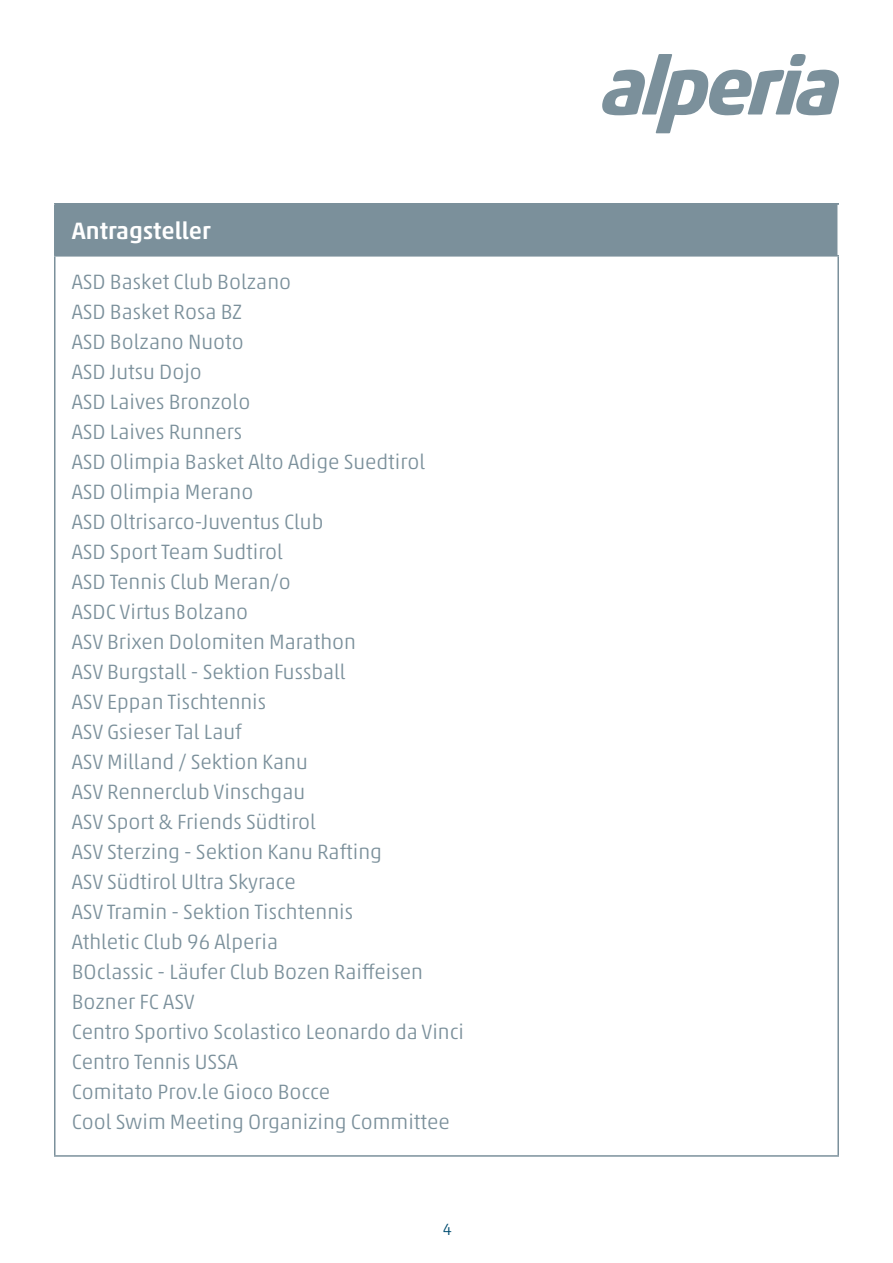
<style>
.page{position:relative;width:893px;height:1263px;background:#fff}
.page>*{position:absolute;margin:0;border:0;box-sizing:border-box;transform-origin:0 0}
.t1{font:500 24px "Akko Pro";color:#fff}
.t2{font:300 21px/30px "Akko Pro";color:#7b909b}
.t3{font:300 16.5px "Akko Pro";color:#004d71}
</style>
<div class="page">
<svg style="left:602px;top:54px;width:237px;height:79px"></svg>
<div style="left:55px;top:204px;width:783px;height:52px;background:#7b909b"></div>
<hr style="left:54px;top:255px;width:785px;height:2px;background:#7b909b">
<hr style="left:54px;top:257px;width:2px;height:898px;background:#7b909b">
<hr style="left:837px;top:257px;width:2px;height:898px;background:#7b909b">
<hr style="left:54px;top:1155px;width:785px;height:2px;background:#7b909b">
<hr style="left:837px;top:205px;width:2px;height:50px;background:#fff">
<hr style="left:54px;top:203px;width:785px;height:2px;background:#7b909b">
<hr style="left:54px;top:205px;width:2px;height:50px;background:#7b909b">
<p class="t1" style="left:72px;top:216px;width:140px">Antragsteller</p>
<p class="t2" style="left:72px;top:266px;width:394px">ASD Basket Club Bolzano<br>ASD Basket Rosa BZ<br>ASD Bolzano Nuoto<br>ASD Jutsu Dojo<br>ASD Laives Bronzolo<br>ASD Laives Runners<br>ASD Olimpia Basket Alto Adige Suedtirol<br>ASD Olimpia Merano<br>ASD Oltrisarco-Juventus Club<br>ASD Sport Team Sudtirol<br>ASD Tennis Club Meran/o<br>ASDC Virtus Bolzano<br>ASV Brixen Dolomiten Marathon<br>ASV Burgstall - Sektion Fussball<br>ASV Eppan Tischtennis<br>ASV Gsieser Tal Lauf<br>ASV Milland / Sektion Kanu<br>ASV Rennerclub Vinschgau<br>ASV Sport &amp; Friends Südtirol<br>ASV Sterzing - Sektion Kanu Rafting<br>ASV Südtirol Ultra Skyrace<br>ASV Tramin - Sektion Tischtennis<br>Athletic Club 96 Alperia<br>BOclassic - Läufer Club Bozen Raiffeisen<br>Bozner FC ASV<br>Centro Sportivo Scolastico Leonardo da Vinci<br>Centro Tennis USSA<br>Comitato Prov.le Gioco Bocce<br>Cool Swim Meeting Organizing Committee</p>
<p class="t3" style="left:443px;top:1219px;width:11px">4</p>
</div>
